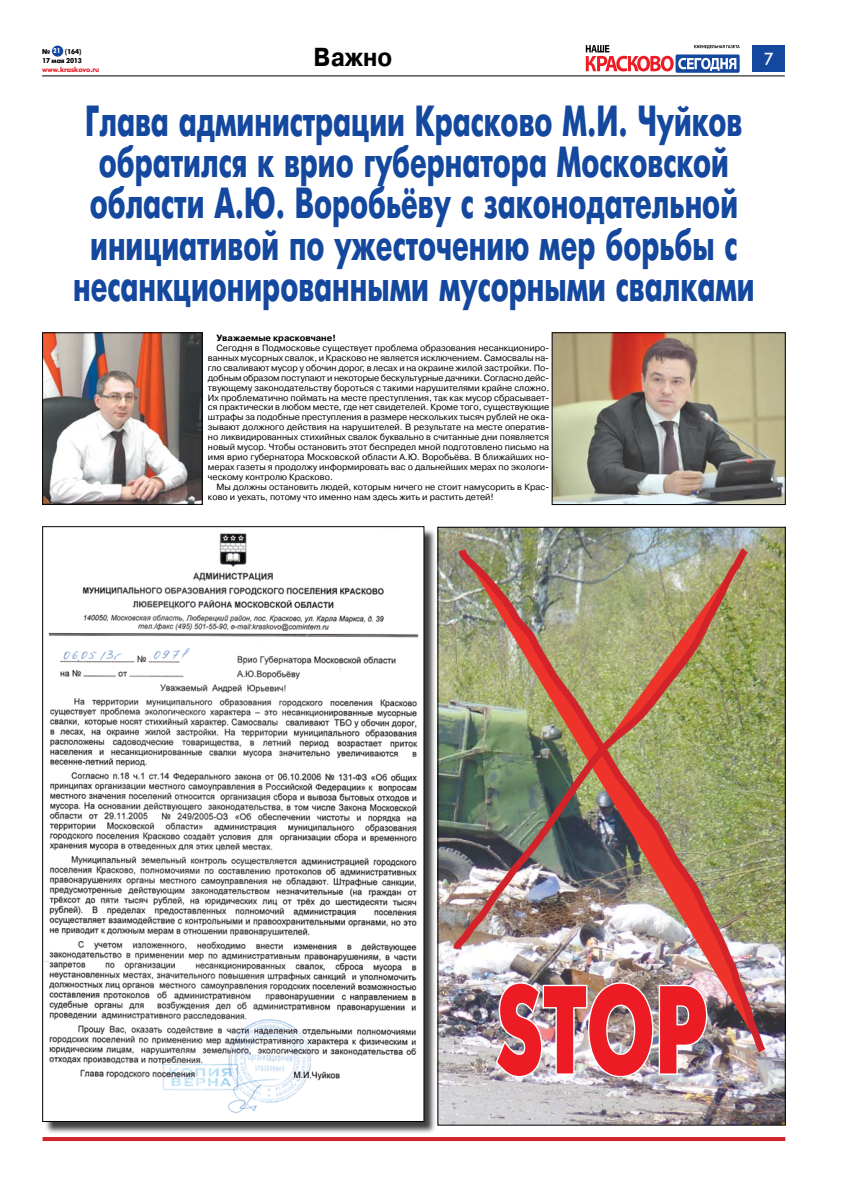
<style>
.page{position:relative;width:842px;height:1191px;background:#fff}
.page>*{position:absolute;margin:0;border:0;box-sizing:border-box;transform-origin:0 0}
.t1{font:700 124.7px "Futuris";color:#ed1c24;scale:.67 1}
.t2{font:700 43.5px/41.3px "Futuris";color:#14489f;text-align:center;scale:.65 1}
.t3{font:700 26px "Pragmatica C";color:#000;scale:.9 1}
.t4{font:500 17.4px "Futura BT";color:#fff}
.t5{font:9px/9.9px "Pragmatica C";color:#000;text-align:justify}
.t6{font:700 9px "Pragmatica C";color:#000}
.t7{font:700 7px/9px "Futuris C";letter-spacing:-.015em;color:#000}
.t8{font:700 7px "Futuris C";letter-spacing:-.015em;color:#ed1c24}
.s1{font-family:"Futuris X Cond C";font-weight:400;color:#fff}
</style>
<div class="page">
<div style="left:752px;top:45px;width:33px;height:26px;background:#14489f"></div>
<hr style="left:42px;top:75px;width:743px;height:1px;background:#000">
<div style="left:675px;top:54px;width:65px;height:19px;background:#14489f;border-radius:2px"></div>
<svg style="left:586px;top:45px;width:154px;height:26px"></svg>
<div style="left:52px;top:46px;width:11px;height:11px;background:#14489f;border-radius:50%"></div>
<hr style="left:43px;top:1137px;width:742px;height:4px;background:#d2232a">
<div style="left:44px;top:528px;width:396px;height:610px;background:#000;opacity:.75"></div>
<img style="left:45px;top:528px;width:377px;height:591px">
<img style="left:45px;top:335px;width:155px;height:167px">
<div style="left:43px;top:333px;width:159px;height:171px;border:1px solid #000"></div>
<img style="left:554px;top:334px;width:229px;height:168px">
<div style="left:552px;top:332px;width:233px;height:172px;border:1px solid #000"></div>
<img style="left:440px;top:529px;width:343px;height:594px">
<img style="left:453px;top:542px;width:319px;height:518px">
<img style="left:451px;top:540px;width:304px;height:416px">
<img style="left:494px;top:981px;width:215px;height:97px">
<p class="t7" style="left:42px;top:47px;width:41px">№ <span class="s1">21</span> (164)<br>17 мая 2013</p>
<p class="t8" style="left:42px;top:65px;width:59px">www.kraskovo.ru</p>
<h3 class="t3" style="left:314px;top:43px;width:89px">Важно</h3>
<h3 class="t4" style="left:764px;top:48px;width:12px">7</h3>
<h2 class="t2" style="left:73px;top:100px;width:1050px">Глава администрации Красково М.И. Чуйков обратился к врио губернатора Московской области А.Ю. Воробьёву с законодательной инициативой по ужесточению мер борьбы с несанкционированными мусорными свалками</h2>
<p class="t6" style="left:216px;top:333px;width:121px">Уважаемые красковчане!</p>
<p class="t5" style="left:208px;top:343px;width:343px;text-indent:9px">Сегодня в Подмосковье существует проблема образования несанкциониро&shy;ванных мусорных свалок, и Красково не является исключением. Самосвалы на&shy;гло сваливают мусор у обочин дорог, в лесах и на окраине жилой застройки. По&shy;добным образом поступают и некоторые бескультурные дачники. Согласно дейс&shy;твующему законодательству бороться с такими нарушителями крайне сложно.<br>Их проблематично поймать на месте преступления, так как мусор сбрасывает&shy;ся практически в любом месте, где нет свидетелей. Кроме того, существующие штрафы за подобные преступления в размере нескольких тысяч рублей не ока&shy;зывают должного действия на нарушителей. В результате на месте оператив&shy;но ликвидированных стихийных свалок буквально в считанные дни появляется новый мусор. Чтобы остановить этот беспредел мной подготовлено письмо на имя врио губернатора Московской области А.Ю. Воробьёва. В ближайших но&shy;мерах газеты я продолжу информировать вас о дальнейших мерах по экологи&shy;ческому контролю Красково.</p>
<p class="t5" style="left:208px;top:481px;width:343px;text-indent:9px">Мы должны остановить людей, которым ничего не стоит намусорить в Крас&shy;ково и уехать, потому что именно нам здесь жить и растить детей!</p>
<h1 class="t1" style="left:497px;top:961px;width:317px">stop</h1>
</div>
